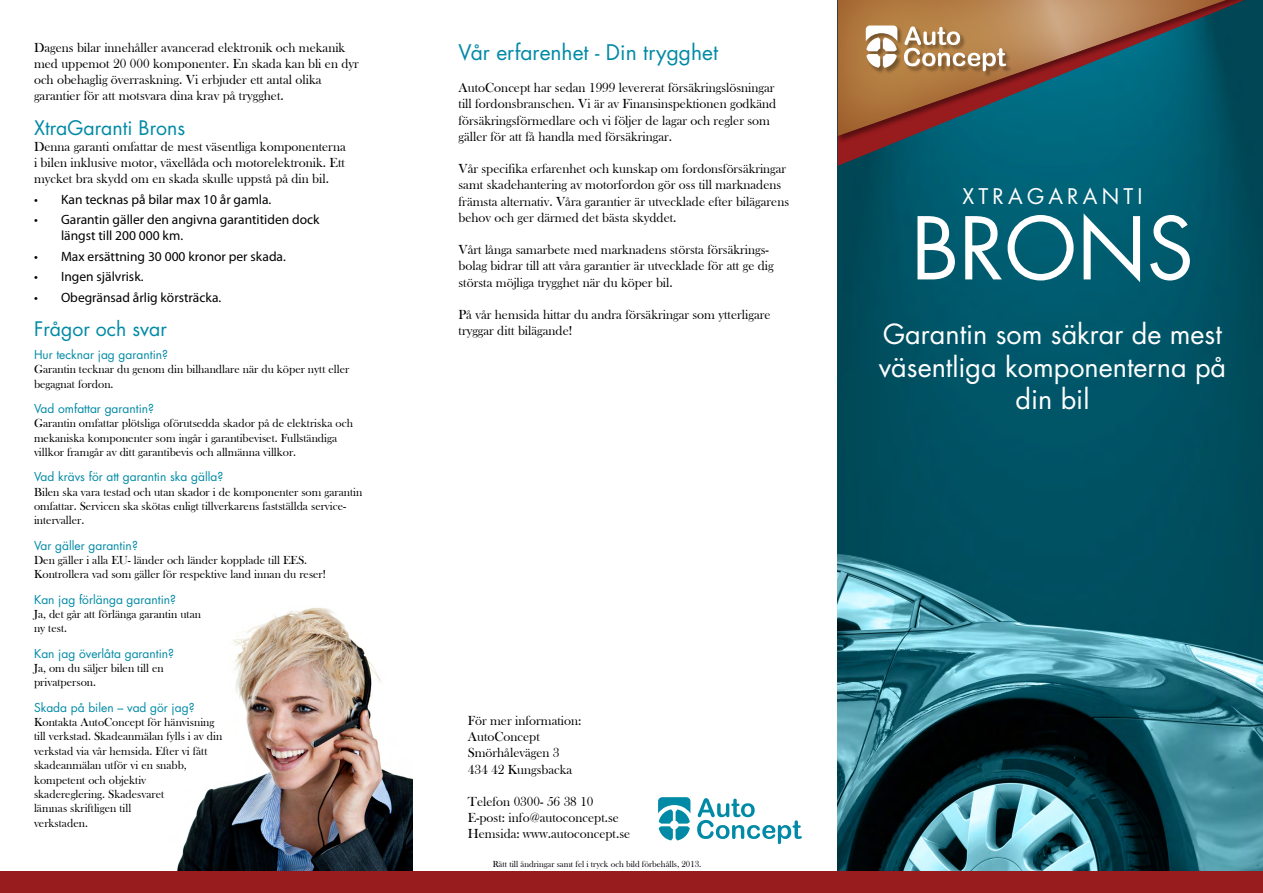
<style>
.page{position:relative;width:1263px;height:893px;background:#fff}
.page>*{position:absolute;margin:0;border:0;box-sizing:border-box;transform-origin:0 0}
.t1{font:84px "Futura Std";letter-spacing:.105em;color:#fff}
.t2{font:27px/32.4px "Futura Std";color:#fff;text-align:center}
.t3{font:21px "Futura Std";color:#008aa5}
.t4{font:21px "Futura Std";letter-spacing:.2em;color:#fff}
.t5{font:19.5px "Futura Std";color:#008aa5}
.t6{font:13.5px/16.2px "Bask Old Face";color:#000}
.t7{font:13.5px/16.2px "Myriad Pro";color:#000}
.t8{font:12px/14.4px "Bask Old Face";color:#000}
.t9{font:12px "Futura Std";color:#008aa5}
.t10{font:9px "Bask Old Face";color:#000}
.s1{font-size:13.35px}
</style>
<div class="page">
<svg style="left:658px;top:797px;width:144px;height:47px"></svg>
<img style="left:139px;top:607px;width:273px;height:265px">
<img style="left:838px;top:143px;width:425px;height:729px">
<div style="left:0;top:872px;width:1263px;height:21px;background:#981b1e"></div>
<svg style="left:838px;top:143px;width:406px;height:23px;background:#0a5a6d"></svg>
<div style="left:836px;top:0;width:427px;height:143px;background:#000;opacity:.43"></div>
<div style="left:825px;top:0;width:438px;height:139px;background:#af5d34;opacity:.65"></div>
<div style="left:866px;top:25px;width:146px;height:52px;background:#000;opacity:.35"></div>
<svg style="left:866px;top:26px;width:140px;height:45px"></svg>
<p class="t6" style="left:34px;top:40px;width:326px">Dagens bilar innehåller avancerad elektronik och mekanik med uppemot 20 000 komponenter. En skada kan bli en dyr och obehaglig överraskning. Vi erbjuder ett antal olika garantier för att motsvara dina krav på trygghet.</p>
<h3 class="t5" style="left:34px;top:115px;width:153px">XtraGaranti Brons</h3>
<p class="t6" style="left:34px;top:139px;width:313px;text-align:justify">Denna garanti omfattar de mest väsentliga komponenterna i bilen inklusive motor, växellåda och motorelektronik. Ett mycket bra skydd om en skada skulle uppstå på din bil.</p>
<p class="t7" style="left:34px;top:191px;width:239px">• Kan tecknas på bilar max 10 år gamla.</p>
<p class="t7" style="left:61px;top:211px;width:260px;text-indent:-27px">• Garantin gäller den angivna garantitiden dock längst till 200 000 km.</p>
<p class="t7" style="left:34px;top:248px;width:253px">• Max ersättning 30 000 kronor per skada.</p>
<p class="t7" style="left:34px;top:268px;width:111px">• Ingen självrisk.</p>
<p class="t7" style="left:34px;top:289px;width:189px">• Obegränsad årlig körsträcka.</p>
<h3 class="t5" style="left:34px;top:316px;width:135px">Frågor och svar</h3>
<p class="t9" style="left:34px;top:347px;width:135px">Hur tecknar jag garantin?</p>
<p class="t8" style="left:34px;top:362px;width:317px">Garantin tecknar du genom din bilhandlare när du köper nytt eller begagnat fordon.</p>
<p class="t9" style="left:34px;top:401px;width:122px">Vad omfattar garantin?</p>
<p class="t8" style="left:34px;top:416px;width:320px">Garantin omfattar plötsliga oförutsedda skador på de elektriska och mekaniska komponenter som ingår i garantibeviset. Fullständiga villkor framgår av ditt garantibevis och allmänna villkor.</p>
<p class="t9" style="left:34px;top:469px;width:191px">Vad krävs för att garantin ska gälla?</p>
<p class="t8" style="left:34px;top:485px;width:330px">Bilen ska vara testad och utan skador i de komponenter som garantin omfattar. Servicen ska skötas enligt tillverkarens fastställda service&shy;intervaller.</p>
<p class="t9" style="left:34px;top:537px;width:105px">Var gäller garantin?</p>
<p class="t8" style="left:34px;top:553px;width:293px">Den gäller i alla EU- länder och länder kopplade till EES.<br>Kontrollera vad som gäller för respektive land innan du reser!</p>
<p class="t9" style="left:34px;top:591px;width:144px">Kan jag förlänga garantin?</p>
<p class="t8" style="left:34px;top:607px;width:169px">Ja, det går att förlänga garantin utan ny test.</p>
<p class="t9" style="left:34px;top:645px;width:142px">Kan jag överlåta garantin?</p>
<p class="t8" style="left:34px;top:661px;width:131px">Ja, om du säljer bilen till en privatperson.</p>
<p class="t9" style="left:34px;top:699px;width:162px">Skada på bilen – vad gör jag?</p>
<p class="t8" style="left:34px;top:715px;width:190px">Kontakta AutoConcept för hänvisning till verkstad. Skadeanmälan fylls i av din verkstad via vår hemsida. Efter vi fått skadeanmälan utför vi en snabb, kompetent och objektiv<br>skadereglering. Skadesvaret<br>lämnas skriftligen till<br>verkstaden.</p>
<h3 class="t3" style="left:458px;top:39px;width:261px">Vår erfarenhet - Din trygghet</h3>
<p class="t6" style="left:458px;top:80px;width:319px">AutoConcept har sedan 1999 levererat försäkringslösningar till fordonsbranschen. Vi är av Finansinspektionen godkänd försäkringsförmedlare och vi följer de lagar och regler som gäller för att få handla med försäkringar.</p>
<p class="t6" style="left:458px;top:161px;width:332px">Vår specifika erfarenhet och kunskap om <span class="s1">fordonsförsäkringar </span>samt skadehantering av motorfordon gör oss till marknadens främsta alternativ. Våra garantier är utvecklade efter bilägarens behov och ger därmed det bästa skyddet.</p>
<p class="t6" style="left:458px;top:242px;width:317px">Vårt långa samarbete med marknadens största försäkrings&shy;bolag bidrar till att våra garantier är utvecklade för att ge dig största möjliga trygghet när du köper bil.</p>
<p class="t6" style="left:458px;top:307px;width:314px">På vår hemsida hittar du andra försäkringar som ytterligare tryggar ditt bilägande!</p>
<h3 class="t4" style="left:962px;top:183px;width:182px">XTRAGARANTI</h3>
<h1 class="t1" style="left:911px;top:195px;width:284px">Brons</h1>
<h2 class="t2" style="left:879px;top:318px;width:349px">Garantin som säkrar de mest väsentliga komponenterna på din bil</h2>
<p class="t6" style="left:468px;top:713px;width:115px">För mer information:<br>AutoConcept<br>Smörhålevägen 3<br>434 42 Kungsbacka</p>
<p class="t6" style="left:468px;top:794px;width:164px">Telefon 0300- 56 38 10<br>E-post: info@autoconcept.se<br>Hemsida: www.autoconcept.se</p>
<p class="t10" style="left:493px;top:859px;width:210px">Rätt till ändringar samt fel i tryck och bild förbehålls, 2013.</p>
</div>
